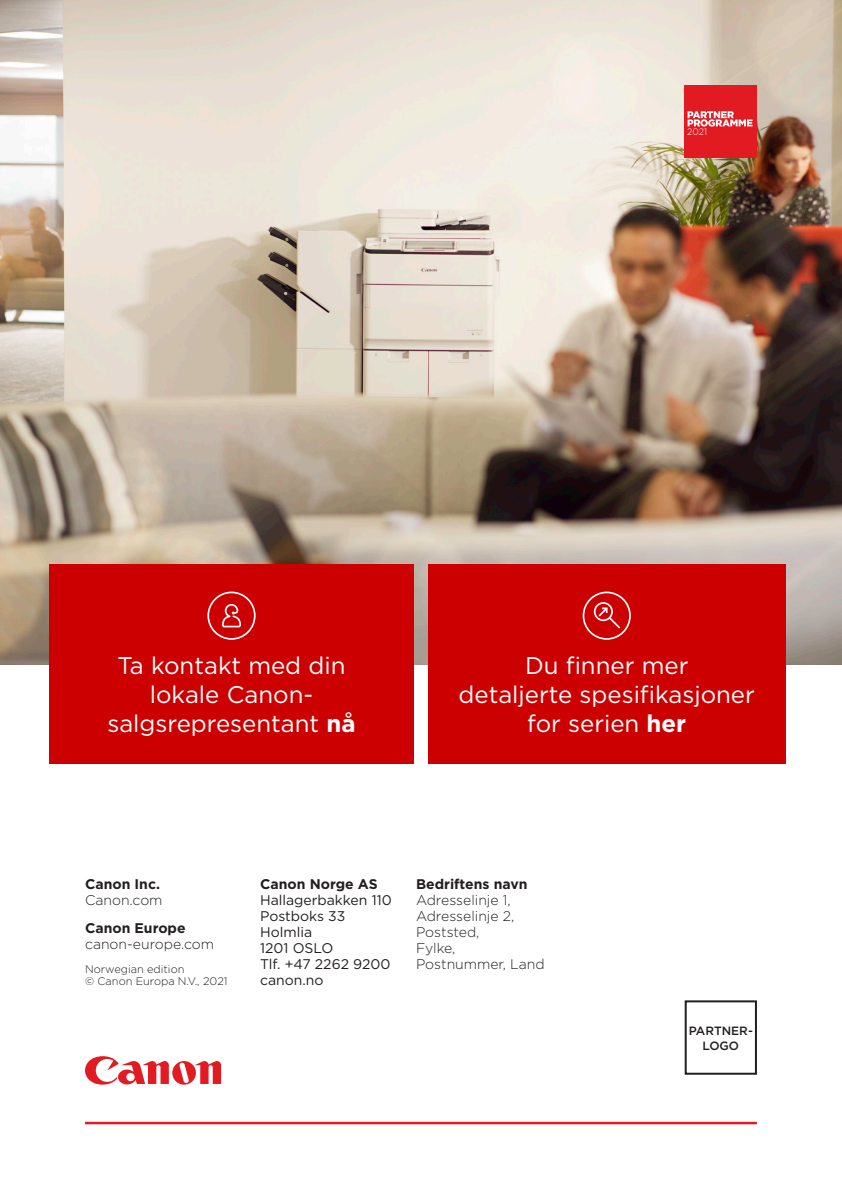
<style>
.page{position:relative;width:842px;height:1191px;background:#fff}
.page>*{position:absolute;margin:0;border:0;box-sizing:border-box;transform-origin:0 0}
.t1{font:24px/28.8px "Gotham";color:#fff;text-align:center}
.t2{font:300 14px/16px "Gotham";color:#231f20}
.t3{font:14px/16px "Gotham";color:#231f20}
.t4{font:700 14px/16px "Gotham";color:#231f20}
.Intro_text{font:500 12px/14.4px "Gotham";color:#231f20;text-align:center}
.t5{font:300 11px/12px "Gotham";color:#231f20}
.t6{font:300 9.4px "Gotham";color:#fff;scale:.95 1}
.s1{font-weight:700}
.s2{font-weight:300}
</style>
<div class="page">
<hr style="left:85px;top:1121px;width:672px;height:3px;background:#e21a21">
<svg style="left:85px;top:1056px;width:136px;height:28px"></svg>
<img style="left:0;top:0;width:842px;height:664px">
<div style="left:49px;top:564px;width:365px;height:200px;background:#c00"></div>
<div style="left:428px;top:564px;width:357px;height:200px;background:#c00"></div>
<svg style="left:207px;top:591px;width:49px;height:49px"></svg>
<svg style="left:583px;top:591px;width:48px;height:49px"></svg>
<div style="left:685px;top:85px;width:72px;height:72px;background:#e21a21"></div>
<svg style="left:688px;top:111px;width:65px;height:16px"></svg>
<div style="left:685px;top:1000px;width:72px;height:74px;border:2px solid #231f20"></div>
<p class="t6" style="left:687px;top:125px;width:22px">2021</p>
<p class="t1" style="left:107px;top:650px;width:250px">Ta kontakt med din lokale Canon&shy;salgsrepresentant <span class="s1">nå</span></p>
<p class="t1" style="left:459px;top:650px;width:298px">Du finner mer<br>detaljerte spesifikasjoner for serien <span class="s1">her</span></p>
<p class="t4" style="left:85px;top:876px;width:79px">Canon Inc.<br><span class="s2">Canon.com</span></p>
<p class="t2" style="left:85px;top:919px;width:131px"><span class="s1">Canon Europe </span>canon-europe.com</p>
<p class="t5" style="left:85px;top:963px;width:144px">Norwegian edition<br>© Canon Europa N.V., 2021</p>
<p class="t4" style="left:260px;top:876px;width:119px">Canon Norge AS</p>
<p class="t3" style="left:260px;top:892px;width:133px">Hallagerbakken 110</p>
<p class="t3" style="left:260px;top:908px;width:87px">Postboks 33<br>Holmlia</p>
<p class="t3" style="left:260px;top:940px;width:75px">1201 OSLO</p>
<p class="t3" style="left:260px;top:956px;width:132px">Tlf. +47 2262 9200</p>
<p class="t3" style="left:260px;top:972px;width:65px">canon.no</p>
<p class="t4" style="left:416px;top:876px;width:113px">Bedriftens navn</p>
<p class="t2" style="left:416px;top:892px;width:96px">Adresselinje 1,</p>
<p class="t2" style="left:416px;top:908px;width:100px">Adresselinje 2,</p>
<p class="t2" style="left:416px;top:924px;width:65px">Poststed,</p>
<p class="t2" style="left:416px;top:940px;width:41px">Fylke,</p>
<p class="t2" style="left:416px;top:956px;width:130px">Postnummer, Land</p>
<p class="Intro_text" style="left:689px;top:1023px;width:66px">PARTNER-<br>LOGO</p>
</div>
